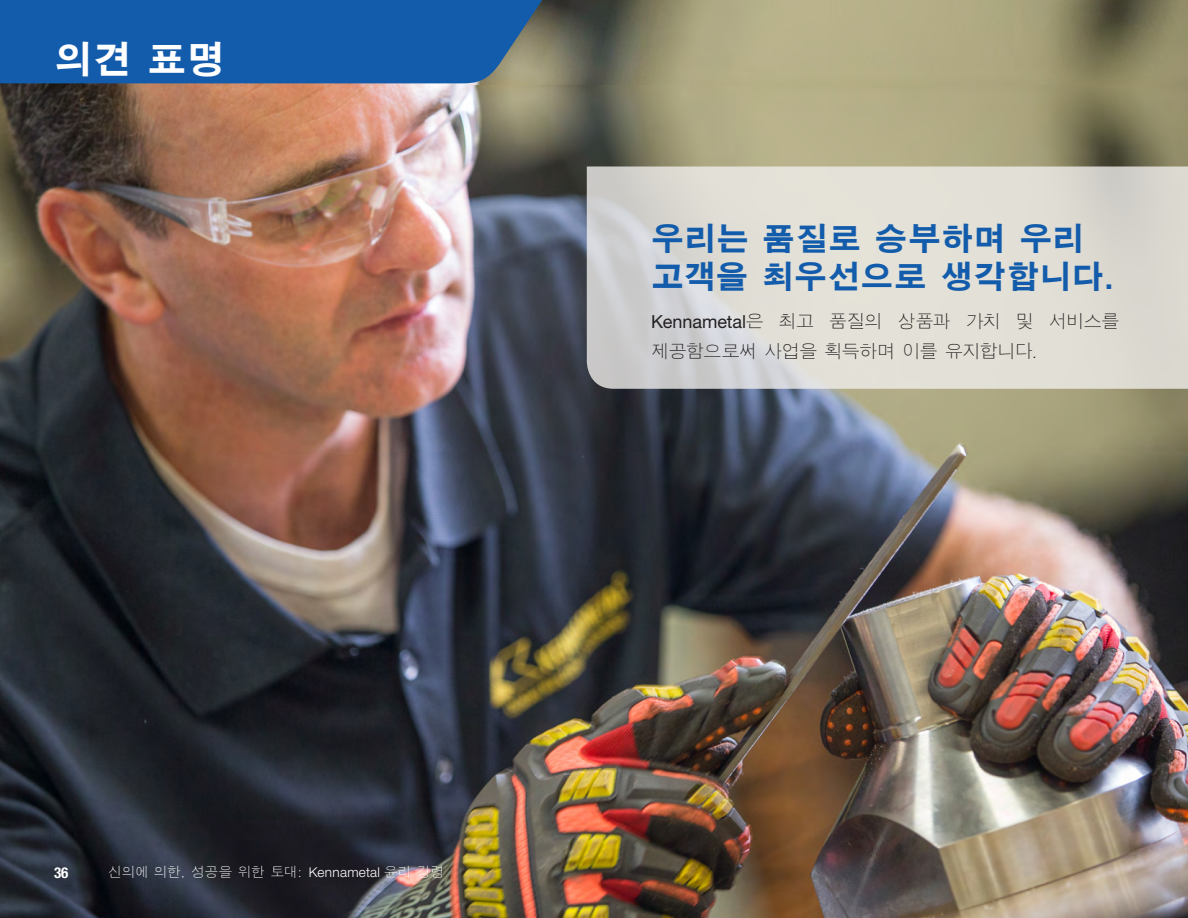
<style>
.page{position:relative;width:1188px;height:918px;background:#fff}
.page>*{position:absolute;margin:0;border:0;box-sizing:border-box;transform-origin:0 0}
.t1{font:700 39px "SM Gothic Std";color:#fff}
.Breaker_A-Head_Blue{font:700 33px/37.5px "SM Gothic Std";letter-spacing:-.01em;color:#135cab}
.BreakerText_justifie{font:300 18px/30px "SM Gothic Std";letter-spacing:-.035em;color:#231f20}
.t2{font:700 condensed 15px "Helvetica Neue LT Std";color:#fff}
.Footer_Left{font:300 13.5px "SM Gothic Std";letter-spacing:-.005em;color:#fff}
.s1{font-family:"Helvetica Neue LTW1 G"}
.s2{font-family:"Helvetica Neue LTW1 G";font-weight:400}
</style>
<div class="page">
<img style="left:0;top:83px;width:1188px;height:835px">
<img style="left:463px;top:0;width:725px;height:85px">
<svg style="left:587px;top:166px;width:601px;height:223px;background:#dcdad3"></svg>
<div style="left:0;top:0;width:550px;height:83px;background:#135cab"></div>
<p class="t1" style="left:54px;top:40px;width:173px">의견 표명</p>
<p class="t2" style="left:54px;top:863px;width:16px">36</p>
<p class="Footer_Left" style="left:109px;top:865px;width:337px">신의에 의한, 성공을 위한 토대: <span class="s1">Kennametal</span> 윤리 강령</p>
<p class="Breaker_A-Head_Blue" style="left:651px;top:223px;width:465px">우리는 품질로 승부하며 우리 고객을 최우선으로 생각합니다.</p>
<p class="BreakerText_justifie" style="left:651px;top:307px;width:470px"><span class="s2">Kennametal</span>은 최고 품질의 상품과 가치 및 서비스를 제공함으로써 사업을 획득하며 이를 유지합니다.</p>
</div>
